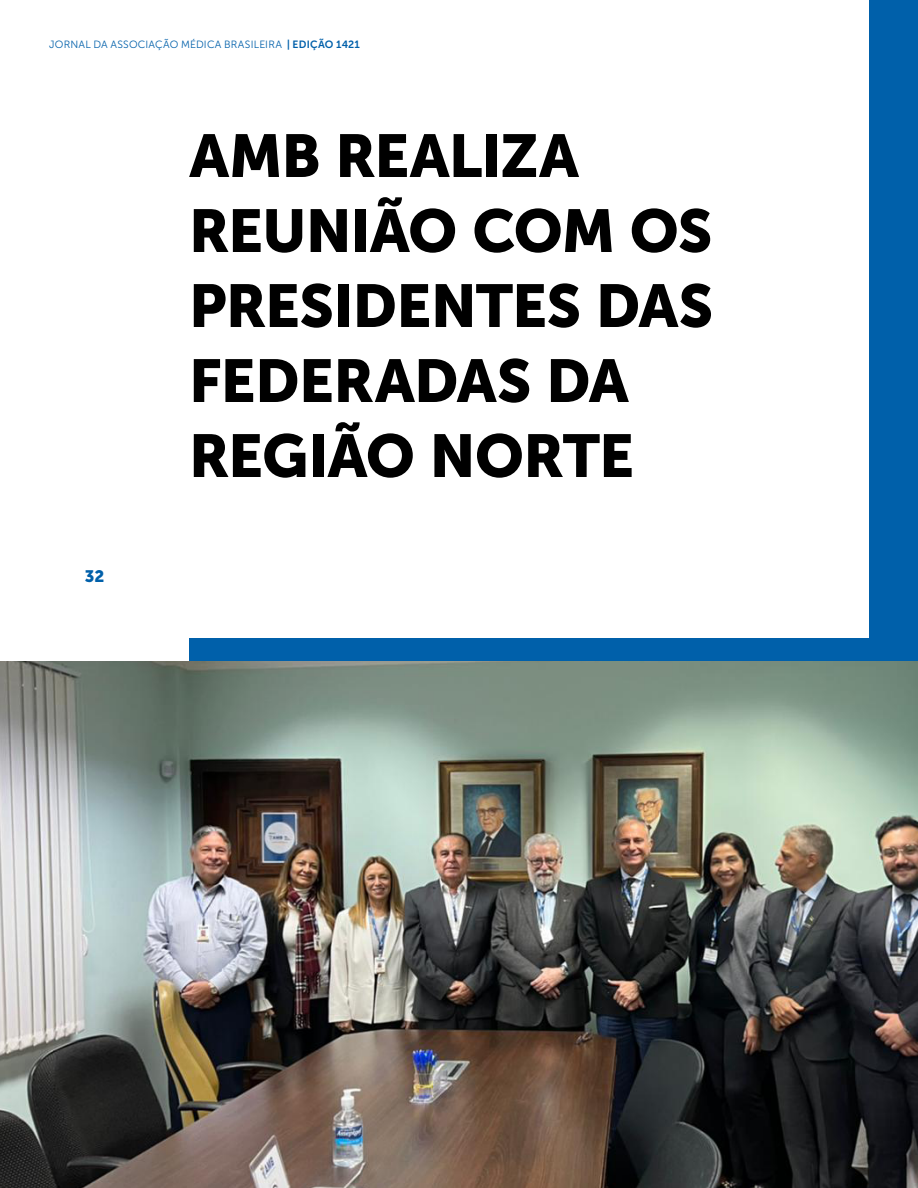
<style>
.page{position:relative;width:918px;height:1188px;background:#fff}
.page>*{position:absolute;margin:0;border:0;box-sizing:border-box;transform-origin:0 0}
.t1{font:60px/75px "Museo Sans Cyrl 900";letter-spacing:-.005em;color:#000}
.t2{font:16.5px "Museo Sans Cyrl 900";color:#0060aa}
.t3{font:10.5px "Museo Sans Cyrl 300";letter-spacing:.02em;color:#0060aa}
.s1{font-family:"Museo Sans Cyrl 700"}
</style>
<div class="page">
<div style="left:869px;top:0;width:49px;height:938px;background:#0060aa"></div>
<div style="left:189px;top:638px;width:704px;height:408px;background:#0060aa"></div>
<img style="left:0;top:662px;width:918px;height:526px">
<p class="t3" style="left:49px;top:38px;width:312px">JORNAL DA ASSOCIAÇÃO MÉDICA BRASILEIRA <span class="s1">| EDIÇÃO 1421</span></p>
<p class="t2" style="left:85px;top:567px;width:21px">32</p>
<p class="t1" style="left:189px;top:118px;width:525px">AMB REALIZA<br>REUNIÃO COM OS<br>PRESIDENTES DAS<br>FEDERADAS DA<br>REGIÃO NORTE</p>
</div>
